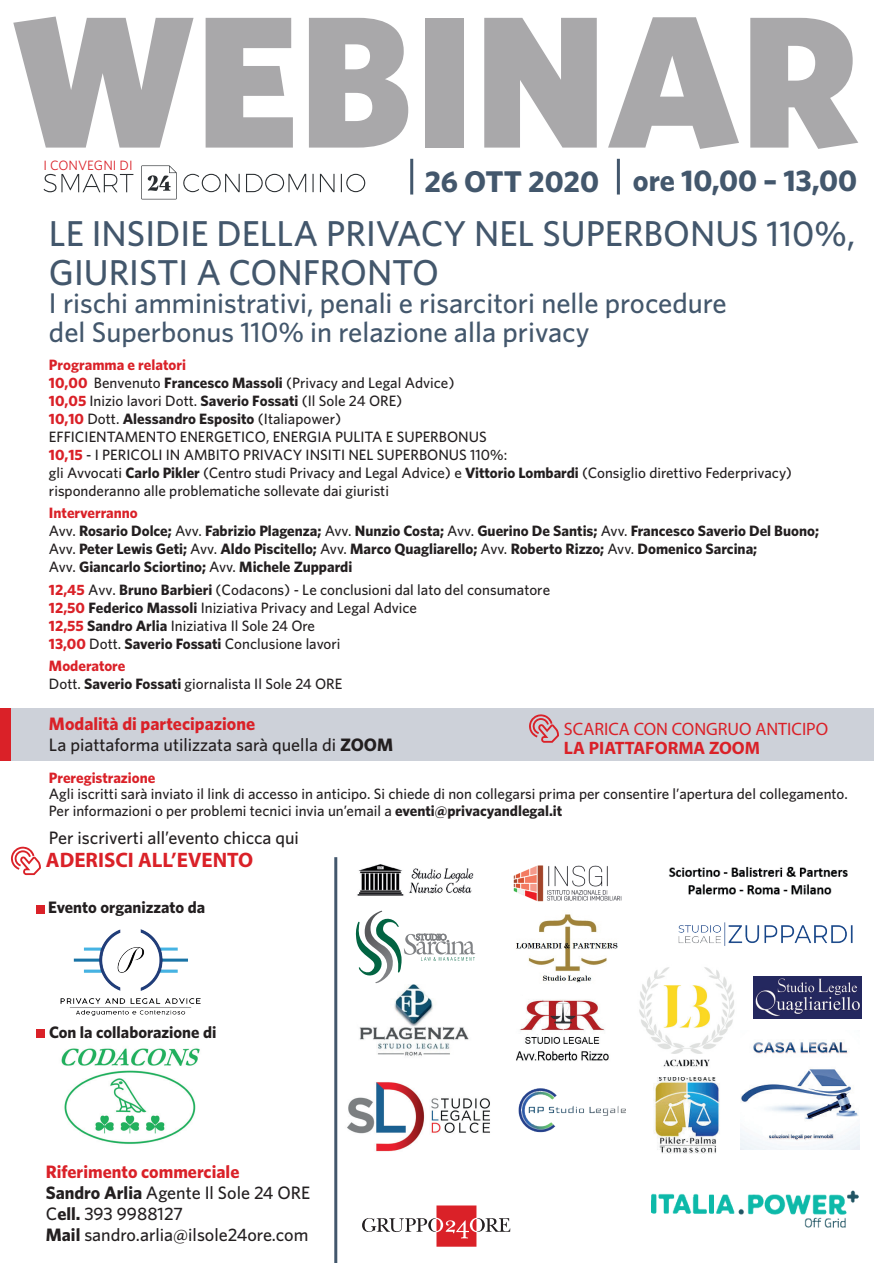
<style>
.page{position:relative;width:893px;height:1263px;background:#fff}
.page>*{position:absolute;margin:0;border:0;box-sizing:border-box;transform-origin:0 0}
.t1{font:500 36px/39px "Whitney";color:#43576c}
.t2{font:700 30px "Whitney";color:#43576c}
.t3{font:500 28.5px/28.5px "Whitney";color:#43576c}
.t4{font:700 21px "Myriad Pro";color:#da2128}
.t5{font:500 18px/21px "Whitney";color:#231f20}
.t6{font:18px "Myriad Pro";color:#da2128}
.t7{font:700 18px "Myriad Pro";color:#da2128}
.t8{font:700 16.65px "Whitney";color:#231f20}
.t9{font:500 15px/18px "Whitney";color:#231f20}
.t10{font:700 15px/18px "Whitney";color:#231f20}
.t11{font:700 15px "Whitney";color:#da2128}
.t12{font:13.5px "Whitney";color:#da2128}
.s1{font-weight:700;color:#da2128}
.s2{font-weight:700}
.s3{color:#da2128}
.s4{font-weight:500}
</style>
<div class="page">
<svg style="left:362px;top:1206px;width:148px;height:41px"></svg>
<hr style="left:334px;top:857px;width:3px;height:406px;background:#43576c">
<hr style="left:410px;top:159px;width:3px;height:36px;background:#43576c">
<hr style="left:617px;top:159px;width:3px;height:36px;background:#43576c">
<svg style="left:13px;top:17px;width:180px;height:131px"></svg>
<svg style="left:205px;top:18px;width:88px;height:130px"></svg>
<svg style="left:309px;top:18px;width:99px;height:130px"></svg>
<div style="left:425px;top:18px;width:38px;height:130px;background:#a9a8aa"></div>
<svg style="left:484px;top:18px;width:112px;height:130px"></svg>
<svg style="left:608px;top:17px;width:131px;height:132px"></svg>
<svg style="left:750px;top:18px;width:108px;height:131px"></svg>
<svg style="left:44px;top:165px;width:321px;height:34px"></svg>
<svg style="left:11px;top:847px;width:30px;height:28px"></svg>
<div style="left:1px;top:708px;width:872px;height:53px;background:#cdd1d9"></div>
<div style="left:0;top:708px;width:11px;height:53px;background:#da2128"></div>
<svg style="left:529px;top:714px;width:30px;height:29px"></svg>
<img style="left:678px;top:922px;width:175px;height:24px">
<img style="left:669px;top:866px;width:179px;height:29px">
<img style="left:516px;top:999px;width:93px;height:62px">
<svg style="left:355px;top:911px;width:120px;height:74px"></svg>
<img style="left:359px;top:985px;width:110px;height:71px">
<img style="left:518px;top:1088px;width:108px;height:45px">
<img style="left:653px;top:1077px;width:67px;height:76px">
<img style="left:516px;top:914px;width:102px;height:69px">
<img style="left:357px;top:865px;width:117px;height:31px">
<img style="left:513px;top:865px;width:109px;height:37px">
<img style="left:60px;top:929px;width:141px;height:87px">
<div style="left:37px;top:905px;width:8px;height:8px;background:#da2128"></div>
<img style="left:61px;top:1048px;width:139px;height:96px">
<div style="left:37px;top:1029px;width:8px;height:8px;background:#da2128"></div>
<img style="left:347px;top:1082px;width:143px;height:70px">
<img style="left:651px;top:1191px;width:207px;height:37px">
<img style="left:639px;top:967px;width:96px;height:100px">
<img style="left:753px;top:976px;width:108px;height:42px">
<img style="left:740px;top:1042px;width:119px;height:107px">
<p class="t12" style="left:44px;top:157px;width:91px">I CONVEGNI DI</p>
<h2 class="t2" style="left:424px;top:162px;width:434px">26 OTT 2020 ore 10,00 – 13,00</h2>
<h1 class="t1" style="left:49px;top:213px;width:807px">LE INSIDIE DELLA PRIVACY NEL SUPERBONUS 110%,<br>GIURISTI A CONFRONTO</h1>
<h3 class="t3" style="left:49px;top:289px;width:679px">I rischi amministrativi, penali e risarcitori nelle procedure del Superbonus 110% in relazione alla privacy</h3>
<p class="t9" style="left:49px;top:355px;width:744px"><span class="s1">Programma e relatori<br>10,00</span> Benvenuto <span class="s2">Francesco Massoli</span> (Privacy and Legal Advice)<br><span class="s1">10,05</span> Inizio lavori Dott. <span class="s2">Saverio Fossati</span> (Il Sole 24 ORE)<br><span class="s1">10,10</span> Dott. <span class="s2">Alessandro Esposito</span> (Italiapower)<br>EFFICIENTAMENTO ENERGETICO, ENERGIA PULITA E SUPERBONUS<br><span class="s1">10,15</span> - I PERICOLI IN AMBITO PRIVACY INSITI NEL SUPERBONUS 110%:<br>gli Avvocati <span class="s2">Carlo Pikler</span> (Centro studi Privacy and Legal Advice) e <span class="s2">Vittorio Lombardi</span> (Consiglio direttivo Federprivacy) risponderanno alle problematiche sollevate dai giuristi</p>
<p class="t10" style="left:49px;top:504px;width:771px"><span class="s3">Interverranno<br></span><span class="s4">Avv.</span> Rosario Dolce; <span class="s4">Avv.</span> Fabrizio Plagenza; <span class="s4">Avv.</span> Nunzio Costa; <span class="s4">Avv.</span> Guerino De Santis; <span class="s4">Avv.</span> Francesco Saverio Del Buono; <span class="s4">Avv.</span> Peter Lewis Geti; <span class="s4">Avv.</span> Aldo Piscitello; <span class="s4">Avv.</span> Marco Quagliarello; <span class="s4">Avv.</span> Roberto Rizzo; <span class="s4">Avv.</span> Domenico Sarcina;<br><span class="s4">Avv.</span> Giancarlo Sciortino; <span class="s4">Avv.</span> Michele Zuppardi</p>
<p class="t9" style="left:49px;top:580px;width:502px"><span class="s1">12,45</span> Avv. <span class="s2">Bruno Barbieri</span> (Codacons) - Le conclusioni dal lato del consumatore <span class="s1">12,50</span> <span class="s2">Federico Massoli</span> Iniziativa Privacy and Legal Advice<br><span class="s1">12,55</span> <span class="s2">Sandro Arlia</span> Iniziativa Il Sole 24 Ore<br><span class="s1">13,00</span> Dott. <span class="s2">Saverio Fossati</span> Conclusione lavori</p>
<p class="t9" style="left:49px;top:657px;width:295px"><span class="s1">Moderatore<br></span>Dott. <span class="s2">Saverio Fossati</span> giornalista Il Sole 24 ORE</p>
<p class="t5" style="left:49px;top:713px;width:346px"><span class="s1">Modalità di partecipazione<br></span>La piattaforma utilizzata sarà quella di <span class="s2">ZOOM</span></p>
<p class="t6" style="left:564px;top:718px;width:266px">SCARICA CON CONGRUO ANTICIPO</p>
<p class="t7" style="left:564px;top:736px;width:198px">LA PIATTAFORMA ZOOM</p>
<p class="t11" style="left:49px;top:768px;width:108px">Preregistrazione</p>
<p class="t9" style="left:49px;top:786px;width:800px;line-height:16.5px">Agli iscritti sarà inviato il link di accesso in anticipo. Si chiede di non collegarsi prima per consentire l’apertura del collegamento.<br>Per informazioni o per problemi tecnici invia un’email a <span class="s2">eventi@privacyandlegal.it</span></p>
<h3 class="t4" style="left:46px;top:846px;width:209px">ADERISCI ALL’EVENTO</h3>
<p class="t5" style="left:49px;top:827px;width:251px">Per iscriverti all’evento chicca qui</p>
<p class="t8" style="left:48px;top:897px;width:158px">Evento organizzato da</p>
<p class="t8" style="left:49px;top:1022px;width:169px">Con la collaborazione di</p>
<p class="t5" style="left:46px;top:1161px;width:266px"><span class="s1">Riferimento commerciale<br></span><span class="s2">Sandro Arlia</span> Agente Il Sole 24 ORE<br>C<span class="s2">ell.</span> 393 9988127<br><span class="s2">Mail</span> sandro.arlia@ilsole24ore.com</p>
</div>
